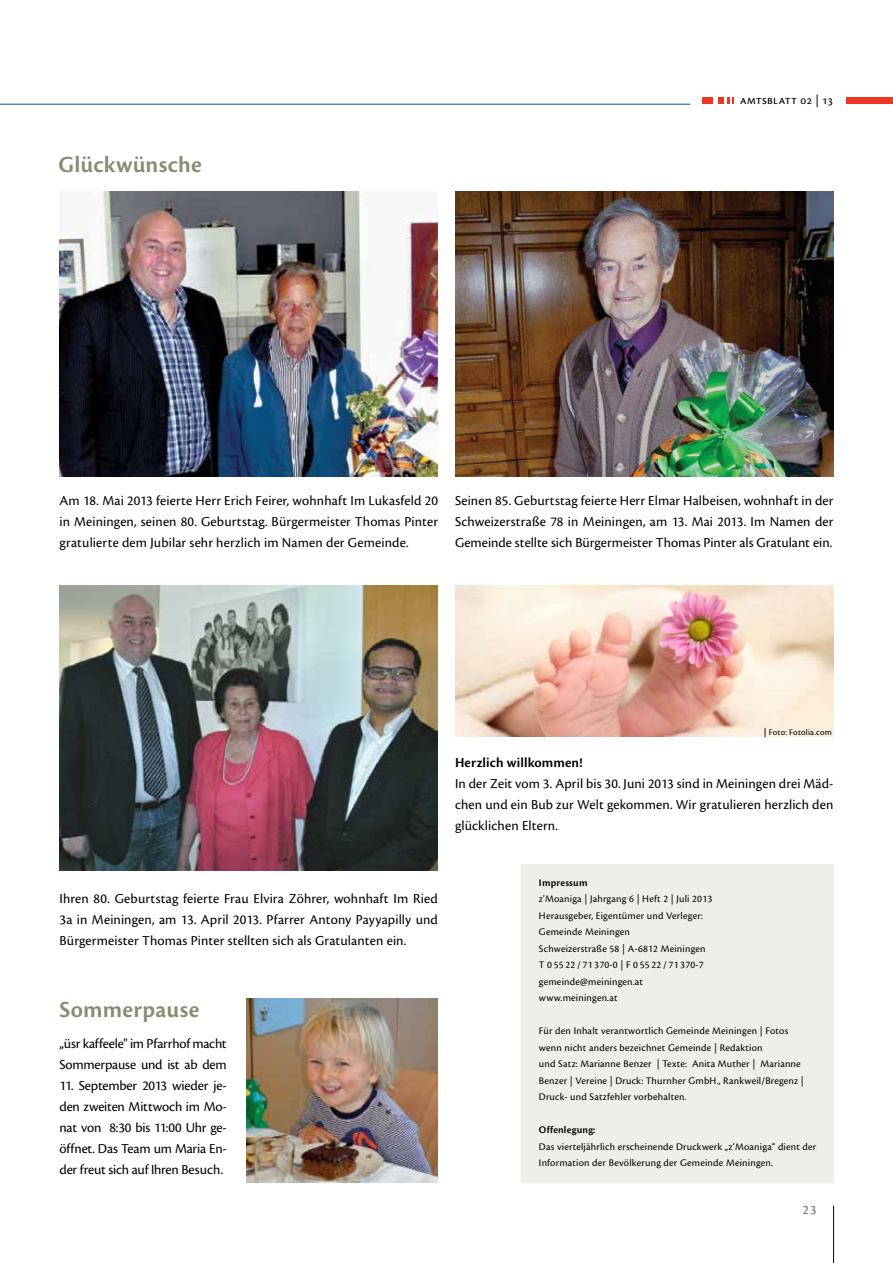
<style>
.page{position:relative;width:893px;height:1263px;background:#fff}
.page>*{position:absolute;margin:0;border:0;box-sizing:border-box;transform-origin:0 0}
.t1{font:600 24px "Cronos Pro";letter-spacing:.015em;color:#878e6f}
.t2{font:14.25px/21px "Cronos Pro";letter-spacing:.005em;color:#000;text-align:justify}
.t3{font:600 14.25px "Cronos Pro";letter-spacing:.01em;color:#000}
.t4{font:13.5px "Cronos Pro";color:#6d6e71}
.t5{font:12.75px "Cronos Pro";letter-spacing:.02em;color:#000}
.t6{font:10.5px/16.5px "Cronos Pro";letter-spacing:.02em;color:#000}
.t7{font:600 10.5px "Cronos Pro";letter-spacing:.02em;color:#000}
.t8{font:9px "Cronos Pro";color:#000}
.s1{font-weight:600}
</style>
<div class="page">
<hr style="left:833px;top:1205px;width:1px;height:58px;background:#000">
<svg style="left:719px;top:98px;width:14px;height:6px"></svg>
<div style="left:702px;top:98px;width:10px;height:6px;background:#ee3524"></div>
<div style="left:846px;top:98px;width:47px;height:6px;background:#ee3524"></div>
<hr style="left:0;top:104px;width:690px;height:1px;background:#00539b">
<img style="left:455px;top:586px;width:378px;height:150px">
<div style="left:521px;top:864px;width:312px;height:318px;background:#efeeeb"></div>
<img style="left:455px;top:191px;width:378px;height:285px">
<img style="left:60px;top:191px;width:378px;height:285px">
<img style="left:60px;top:586px;width:378px;height:285px">
<img style="left:247px;top:999px;width:191px;height:183px">
<h1 class="t1" style="left:59px;top:151px;width:145px">Glückwünsche</h1>
<p class="t5" style="left:740px;top:92px;width:95px">amtsblatt 02 | 13</p>
<p class="t2" style="left:60px;top:490px;width:380px">Am 18. Mai 2013 feierte Herr Erich Feirer, wohnhaft Im Lukasfeld 20 in Meiningen, seinen 80. Geburtstag. Bürgermeister Thomas Pinter gratulierte dem Jubilar sehr herzlich im Namen der Gemeinde.</p>
<p class="t2" style="left:455px;top:490px;width:380px">Seinen 85. Geburtstag feierte Herr Elmar Halbeisen, wohnhaft in der Schweizerstraße 78 in Meiningen, am 13. Mai 2013. Im Namen der Gemeinde stellte sich Bürgermeister Thomas Pinter als Gratulant ein.</p>
<p class="t8" style="left:764px;top:727px;width:70px"><span class="s1">|</span> Foto: Fotolia.com</p>
<p class="t3" style="left:455px;top:755px;width:129px">Herzlich willkommen!</p>
<p class="t2" style="left:455px;top:773px;width:380px">In der Zeit vom 3. April bis 30. Juni 2013 sind in Meiningen drei Mäd&shy;chen und ein Bub zur Welt gekommen. Wir gratulieren herzlich den glücklichen Eltern.</p>
<p class="t2" style="left:60px;top:888px;width:380px">Ihren 80. Geburtstag feierte Frau Elvira Zöhrer, wohnhaft Im Ried 3a in Meiningen, am 13. April 2013. Pfarrer Antony Payyapilly und Bürgermeister Thomas Pinter stellten sich als Gratulanten ein.</p>
<h1 class="t1" style="left:60px;top:996px;width:141px">Sommerpause</h1>
<p class="t2" style="left:60px;top:1033px;width:169px">„üsr kaffeele" im Pfarrhof macht<br>Sommerpause und ist ab dem</p>
<p class="t2" style="left:60px;top:1075px;width:169px">11. September 2013 wieder je&shy;den zweiten Mittwoch im Mo&shy;nat von 8:30 bis 11:00 Uhr ge&shy;öffnet. Das Team um Maria En&shy;der freut sich auf Ihren Besuch.</p>
<p class="t7" style="left:539px;top:877px;width:50px">Impressum</p>
<p class="t6" style="left:539px;top:891px;width:175px">z'Moaniga | Jahrgang 6 | Heft 2 | Juli 2013<br>Herausgeber, Eigentümer und Verleger:<br>Gemeinde Meiningen<br>Schweizerstraße 58 | A-6812 Meiningen<br>T 0 55 22 / 71 370-0 | F 0 55 22 / 71 370-7 gemeinde@meiningen.at www.meiningen.at</p>
<p class="t6" style="left:539px;top:1023px;width:266px">Für den Inhalt verantwortlich Gemeinde Meiningen | Fotos wenn nicht anders bezeichnet Gemeinde | Redaktion<br>und Satz: Marianne Benzer | Texte: Anita Muther | Marianne Benzer | Vereine | Druck: Thurnher GmbH., Rankweil/Bregenz | Druck- und Satzfehler vorbehalten.</p>
<p class="t7" style="left:539px;top:1124px;width:58px">Offenlegung:</p>
<p class="t6" style="left:539px;top:1138px;width:279px">Das vierteljährlich erscheinende Druckwerk „z‘Moaniga“ dient der<br>Information der Bevölkerung der Gemeinde Meiningen.</p>
<p class="t4" style="left:803px;top:1202px;width:15px">23</p>
</div>
